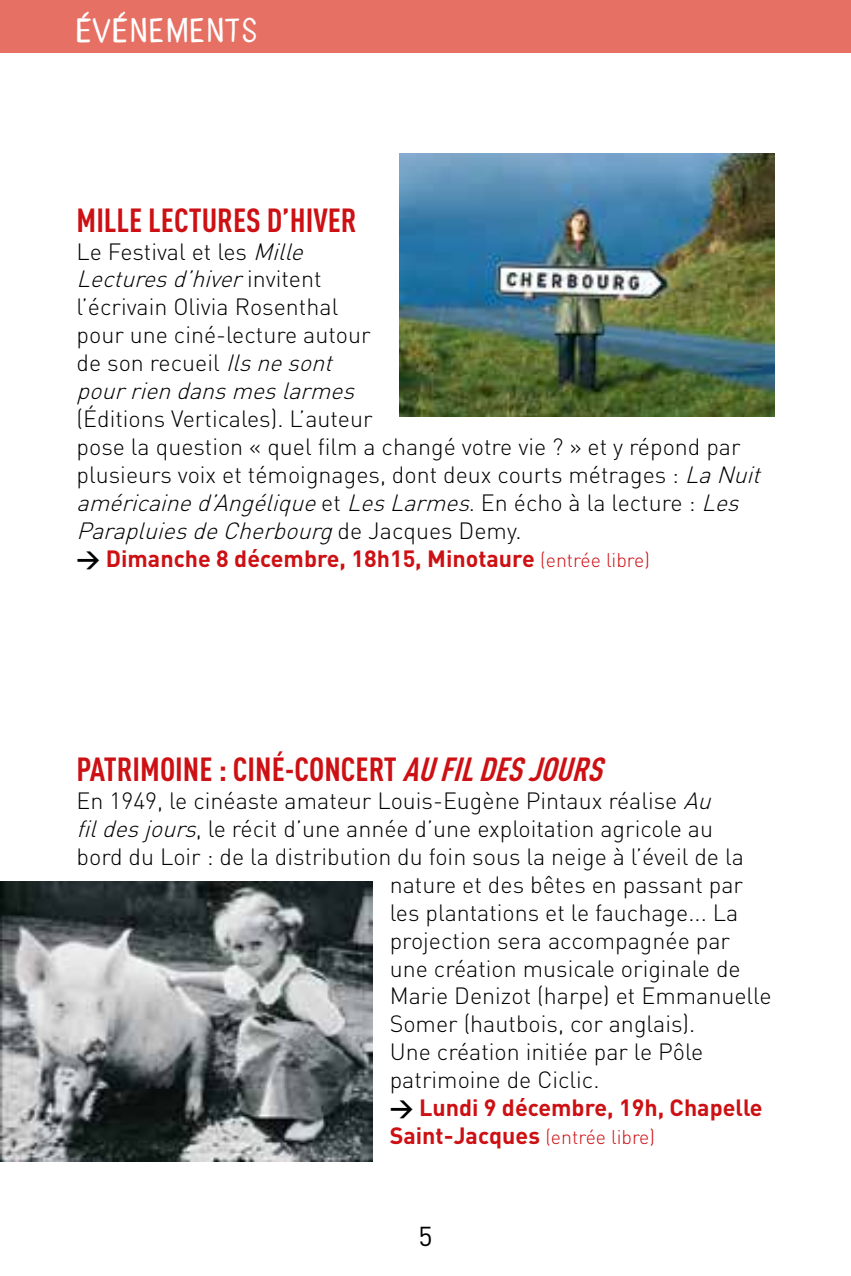
<style>
.page{position:relative;width:851px;height:1276px;background:#fff}
.page>*{position:absolute;margin:0;border:0;box-sizing:border-box;transform-origin:0 0}
.t1{font:700 33px "DIN Cond";color:#cd1013}
.t2{font:33px "Vendome Font 2013";letter-spacing:-.025em;color:#fff}
.t3{font:27px "DIN";color:#000}
.t4{font:300 23.4px/27.9px "DIN";color:#000}
.t5{font:700 23.4px "DIN";color:#cd1013}
.s1{font-style:italic}
.s2{font-weight:700}
.s3{font-weight:700;color:#cd1013}
.s4{font-size:19.5px;color:#cd1013}
.s5{color:#000}
.s6{font-weight:300;font-size:19.5px}
</style>
<div class="page">
<div style="left:0;top:0;width:850px;height:52px;background:#e67063"></div>
<img style="left:0;top:882px;width:372px;height:279px">
<img style="left:400px;top:153px;width:374px;height:263px">
<h1 class="t2" style="left:77px;top:11px;width:184px">ÉVÉNEMENTS</h1>
<h1 class="t1" style="left:77px;top:200px;width:281px">MILLE LECTURES D’HIVER</h1>
<p class="t4" style="left:77px;top:237px;width:295px">Le Festival et les <span class="s1">Mille<br>Lecturesd’hiver</span>i n v i t e n t l’écrivain Olivia Rosenthal pour une ciné-lecture autour de son recueil <span class="s1">Ilsnesont pourriendansmeslarmes</span></p>
<p class="t4" style="left:77px;top:404px;width:692px">(Éditions Verticales). L’auteur<br>pose la question « quel film a changé votre vie ? » et y répond par plusieurs voix et témoignages, dont deux courts métrages : <span class="s1">LaNuit américained’Angélique</span>e t <span class="s1">LesLarmes</span>. E n é c h o à l a l e c t u re : <span class="s1">Les ParapluiesdeCherbourg</span>d e J a c q u e s D e m y.<br><span class="s2">&gt;</span> <span class="s3">Dimanche 8 décembre, 18h15, Minotaure</span> <span class="s4">(entrée libre)</span></p>
<h1 class="t1" style="left:77px;top:749px;width:537px">PATRIMOINE : CINÉ-CONCERT <span class="s1">AUFILDESJOURS</span></h1>
<p class="t4" style="left:77px;top:786px;width:642px">En 1949, le cinéaste amateur Louis-Eugène Pintaux réalise <span class="s1">Au</span></p>
<p class="t4" style="left:77px;top:814px;width:638px"><span class="s1">fildesjours</span>, le récit d’une année d’une exploitation agricole au</p>
<p class="t4" style="left:77px;top:842px;width:668px">bord du Loir : de la distribution du foin sous la neige à l’éveil de la</p>
<p class="t4" style="left:389px;top:870px;width:355px">nature et des bêtes en passant par</p>
<p class="t4" style="left:389px;top:898px;width:350px">les plantations et le fauchage... La</p>
<p class="t4" style="left:389px;top:926px;width:342px">projection sera accompagnée par</p>
<p class="t4" style="left:389px;top:954px;width:352px">une création musicale originale de</p>
<p class="t4" style="left:389px;top:982px;width:383px">Marie Denizot (harpe) et Emmanuelle</p>
<p class="t4" style="left:389px;top:1009px;width:307px">Somer (hautbois, cor anglais).</p>
<p class="t4" style="left:389px;top:1037px;width:315px">Une création initiée par le Pôle</p>
<p class="t4" style="left:389px;top:1065px;width:211px">patrimoine de Ciclic.</p>
<p class="t5" style="left:389px;top:1092px;width:374px"><span class="s5">&gt;</span> Lundi 9 décembre, 19h, Chapelle</p>
<p class="t5" style="left:389px;top:1120px;width:267px">Saint-Jacques <span class="s6">(entrée libre)</span></p>
<p class="t3" style="left:418px;top:1219px;width:16px">5</p>
</div>
